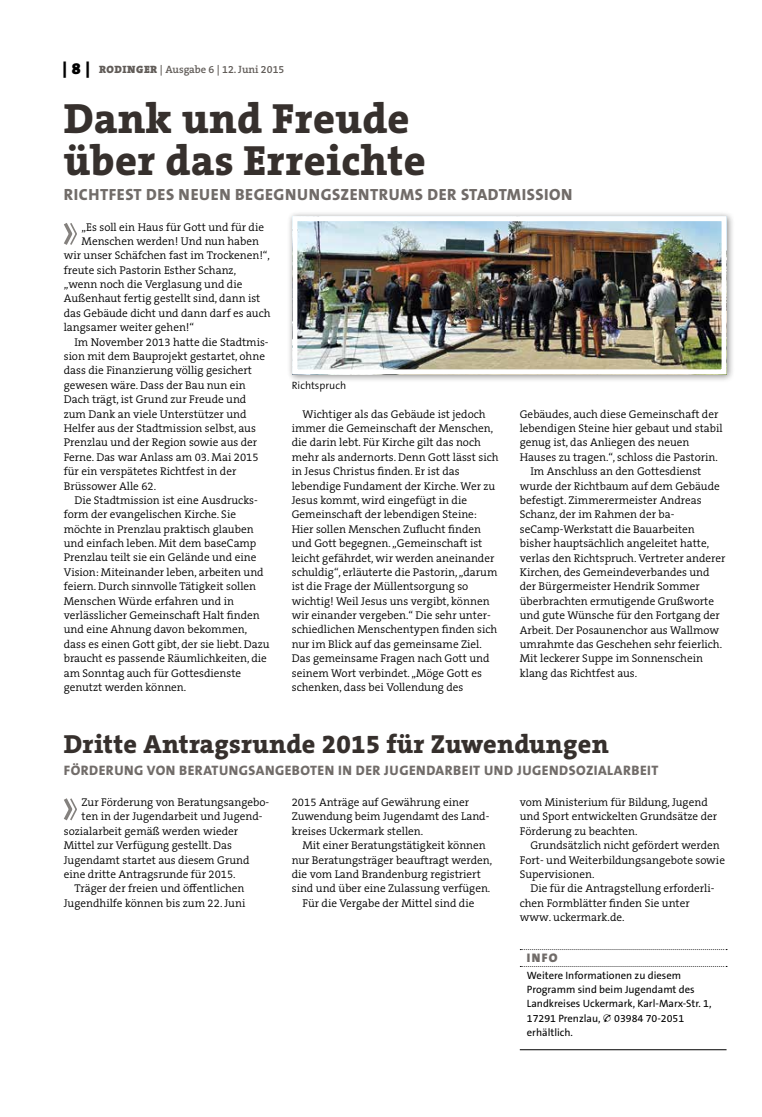
<style>
.page{position:relative;width:762px;height:1117px;background:#fff}
.page>*{position:absolute;margin:0;border:0;box-sizing:border-box;transform-origin:0 0}
.t1{font:800 42.5px/42.5px "The Serif B W8";letter-spacing:.01em;color:#36302d}
.t2{font:800 26.25px "The Serif B W8";letter-spacing:.01em;color:#36302d}
.t3{font:800 16.25px "The Sans B W8";letter-spacing:.035em;color:#716c69}
.t4{font:800 13.75px "The Sans B W8";letter-spacing:.035em;color:#716c69}
.t5{font:900 12.5px "The Sans B W9";color:#716c69}
.t6{font:300 11.25px/14.4px "The Serif B W4";color:#000}
.t7{font:10.62px/14.4px "The Sans B W5 Plain";color:#000}
.t8{font:600 10.62px "The Serif B W6";color:#615c58}
.t9{font:300 10.62px "The Sans B W4";color:#000}
.s1{font-family:"The Serif B W9";font-weight:900;font-size:16.25px;color:#000}
.s2{font-family:"The Serif B W9";font-weight:900}
</style>
<div class="page">
<div style="left:287px;top:210px;width:447px;height:172px;background:#000;opacity:.45"></div>
<img style="left:298px;top:222px;width:422px;height:146px">
<div style="left:292px;top:216px;width:434px;height:158px;border:5px solid #fff"></div>
<svg style="left:64px;top:223px;width:13px;height:22px"></svg>
<hr style="left:520px;top:1048px;width:206px;height:1px;background:#000">
<svg style="left:64px;top:798px;width:13px;height:23px"></svg>
<p class="t8" style="left:63px;top:63px;width:223px"><span class="s1">| 8 |</span> <span class="s2">RODINGER</span> | Ausgabe 6 | 12. Juni 2015</p>
<h1 class="t1" style="left:64px;top:96px;width:364px">Dank und Freude über das Erreichte</h1>
<h3 class="t3" style="left:64px;top:184px;width:510px">RICHTFEST DES NEUEN BEGEGNUNGSZENTRUMS DER STADTMISSION</h3>
<p class="t6" style="left:82px;top:219px;width:184px">„Es soll ein Haus für Gott und für die</p>
<p class="t6" style="left:82px;top:234px;width:179px">Menschen werden! Und nun haben</p>
<p class="t6" style="left:64px;top:248px;width:207px">wir unser Schäfchen fast im Trockenen!“,</p>
<p class="t6" style="left:64px;top:263px;width:174px">freute sich Pastorin Esther Schanz,</p>
<p class="t6" style="left:64px;top:277px;width:180px">„wenn noch die Verglasung und die</p>
<p class="t6" style="left:64px;top:291px;width:198px">Außenhaut fertig gestellt sind, dann ist</p>
<p class="t6" style="left:64px;top:306px;width:208px">das Gebäude dicht und dann darf es auch</p>
<p class="t6" style="left:64px;top:320px;width:132px">langsamer weiter gehen!“</p>
<p class="t6" style="left:74px;top:334px;width:196px">Im November 2013 hatte die Stadtmis-</p>
<p class="t6" style="left:64px;top:349px;width:203px">sion mit dem Bauprojekt gestartet, ohne</p>
<p class="t6" style="left:64px;top:363px;width:190px">dass die Finanzierung völlig gesichert</p>
<p class="t6" style="left:64px;top:378px;width:183px">gewesen wäre. Dass der Bau nun ein</p>
<p class="t6" style="left:64px;top:392px;width:184px">Dach trägt, ist Grund zur Freude und</p>
<p class="t6" style="left:64px;top:406px;width:184px">zum Dank an viele Unterstützer und</p>
<p class="t6" style="left:64px;top:421px;width:194px">Helfer aus der Stadtmission selbst, aus</p>
<p class="t6" style="left:64px;top:435px;width:195px">Prenzlau und der Region sowie aus der</p>
<p class="t6" style="left:64px;top:449px;width:196px">Ferne. Das war Anlass am 03. Mai 2015</p>
<p class="t6" style="left:64px;top:464px;width:174px">für ein verspätetes Richtfest in der</p>
<p class="t6" style="left:64px;top:478px;width:94px">Brüssower Alle 62.</p>
<p class="t6" style="left:74px;top:493px;width:185px">Die Stadtmission ist eine Ausdrucks-</p>
<p class="t6" style="left:64px;top:507px;width:174px">form der evangelischen Kirche. Sie</p>
<p class="t6" style="left:64px;top:521px;width:191px">möchte in Prenzlau praktisch glauben</p>
<p class="t6" style="left:64px;top:536px;width:194px">und einfach leben. Mit dem baseCamp</p>
<p class="t6" style="left:64px;top:550px;width:194px">Prenzlau teilt sie ein Gelände und eine</p>
<p class="t6" style="left:64px;top:564px;width:201px">Vision: Miteinander leben, arbeiten und</p>
<p class="t6" style="left:64px;top:579px;width:194px">feiern. Durch sinnvolle Tätigkeit sollen</p>
<p class="t6" style="left:64px;top:593px;width:172px">Menschen Würde erfahren und in</p>
<p class="t6" style="left:64px;top:608px;width:197px">verlässlicher Gemeinschaft Halt finden</p>
<p class="t6" style="left:64px;top:622px;width:185px">und eine Ahnung davon bekommen,</p>
<p class="t6" style="left:64px;top:636px;width:207px">dass es einen Gott gibt, der sie liebt. Dazu</p>
<p class="t6" style="left:64px;top:651px;width:205px">braucht es passende Räumlichkeiten, die</p>
<p class="t6" style="left:64px;top:665px;width:179px">am Sonntag auch für Gottesdienste</p>
<p class="t6" style="left:64px;top:679px;width:124px">genutzt werden können.</p>
<p class="t9" style="left:292px;top:378px;width:56px">Richtspruch</p>
<p class="t6" style="left:292px;top:406px;width:208px;text-indent:11px">Wichtiger als das Gebäude ist jedoch immer die Gemeinschaft der Menschen, die darin lebt. Für Kirche gilt das noch mehr als andernorts. Denn Gott lässt sich in Jesus Christus finden. Er ist das lebendige Fundament der Kirche. Wer zu Jesus kommt, wird eingefügt in die Gemeinschaft der lebendigen Steine:<br>Hier sollen Menschen Zuflucht finden und Gott begegnen. „Gemeinschaft ist leicht gefährdet, wir werden aneinander schuldig“, erläuterte die Pastorin, „darum ist die Frage der Müllentsorgung so wichtig! Weil Jesus uns vergibt, können wir einander vergeben.“ Die sehr unter&shy;schiedlichen Menschentypen finden sich nur im Blick auf das gemeinsame Ziel.<br>Das gemeinsame Fragen nach Gott und seinem Wort verbindet. „Möge Gott es schenken, dass bei Vollendung des</p>
<p class="t6" style="left:520px;top:406px;width:200px">Gebäudes, auch diese Gemeinschaft der</p>
<p class="t6" style="left:520px;top:421px;width:204px">lebendigen Steine hier gebaut und stabil</p>
<p class="t6" style="left:520px;top:435px;width:171px">genug ist, das Anliegen des neuen</p>
<p class="t6" style="left:520px;top:450px;width:200px">Hauses zu tragen.“, schloss die Pastorin.</p>
<p class="t6" style="left:530px;top:464px;width:172px">Im Anschluss an den Gottesdienst</p>
<p class="t6" style="left:520px;top:478px;width:201px">wurde der Richtbaum auf dem Gebäude</p>
<p class="t6" style="left:520px;top:493px;width:183px">befestigt. Zimmerermeister Andreas</p>
<p class="t6" style="left:520px;top:507px;width:156px">Schanz, der im Rahmen der ba-</p>
<p class="t6" style="left:520px;top:521px;width:176px">seCamp-Werkstatt die Bauarbeiten</p>
<p class="t6" style="left:520px;top:536px;width:191px">bisher hauptsächlich angeleitet hatte,</p>
<p class="t6" style="left:520px;top:550px;width:207px">verlas den Richtspruch. Vertreter anderer</p>
<p class="t6" style="left:520px;top:565px;width:191px">Kirchen, des Gemeindeverbandes und</p>
<p class="t6" style="left:520px;top:579px;width:182px">der Bürgermeister Hendrik Sommer</p>
<p class="t6" style="left:520px;top:593px;width:196px">überbrachten ermutigende Grußworte</p>
<p class="t6" style="left:520px;top:608px;width:201px">und gute Wünsche für den Fortgang der</p>
<p class="t6" style="left:520px;top:622px;width:201px">Arbeit. Der Posaunenchor aus Wallmow</p>
<p class="t6" style="left:520px;top:636px;width:204px">umrahmte das Geschehen sehr feierlich.</p>
<p class="t6" style="left:520px;top:651px;width:185px">Mit leckerer Suppe im Sonnenschein</p>
<p class="t6" style="left:520px;top:665px;width:119px">klang das Richtfest aus.</p>
<h2 class="t2" style="left:64px;top:726px;width:546px">Dritte Antragsrunde 2015 für Zuwendungen</h2>
<p class="t4" style="left:64px;top:761px;width:596px">FÖRDERUNG VON BERATUNGSANGEBOTEN IN DER JUGENDARBEIT UND JUGENDSOZIALARBEIT</p>
<p class="t6" style="left:82px;top:794px;width:189px">Zur Förderung von Beratungsangebo-</p>
<p class="t6" style="left:82px;top:809px;width:182px">ten in der Jugendarbeit und Jugend-</p>
<p class="t6" style="left:64px;top:823px;width:176px">sozialarbeit gemäß werden wieder</p>
<p class="t6" style="left:64px;top:838px;width:170px">Mittel zur Verfügung gestellt. Das</p>
<p class="t6" style="left:64px;top:852px;width:187px">Jugendamt startet aus diesem Grund</p>
<p class="t6" style="left:64px;top:866px;width:173px">eine dritte Antragsrunde für 2015.</p>
<p class="t6" style="left:74px;top:881px;width:172px">Träger der freien und öffentlichen</p>
<p class="t6" style="left:64px;top:895px;width:183px">Jugendhilfe können bis zum 22. Juni</p>
<p class="t6" style="left:520px;top:794px;width:199px">vom Ministerium für Bildung, Jugend und Sport entwickelten Grundsätze der<br>Förderung zu beachten.</p>
<p class="t6" style="left:520px;top:838px;width:207px;text-indent:11px">Grundsätzlich nicht gefördert werden<br>Fort- und Weiterbildungsangebote sowie<br>Supervisionen.</p>
<p class="t6" style="left:520px;top:881px;width:196px;text-indent:11px">Die für die Antragstellung erforderli&shy;chen Formblätter finden Sie unter www. uckermark.de.</p>
<p class="t5" style="left:527px;top:949px;width:32px">INFO</p>
<p class="t7" style="left:527px;top:967px;width:186px">Weitere Informationen zu diesem<br>Programm sind beim Jugendamt des<br>Landkreises Uckermark, Karl-Marx-Str. 1,<br>17291 Prenzlau,</p>
<p class="t6" style="left:292px;top:794px;width:199px">2015 Anträge auf Gewährung einer<br>Zuwendung beim Jugendamt des Land&shy;kreises Uckermark stellen.</p>
<p class="t6" style="left:302px;top:838px;width:185px">Mit einer Beratungstätigkeit können</p>
<p class="t6" style="left:292px;top:852px;width:202px">nur Beratungsträger beauftragt werden,</p>
<p class="t6" style="left:292px;top:866px;width:191px">die vom Land Brandenburg registriert</p>
<p class="t6" style="left:292px;top:881px;width:200px">sind und über eine Zulassung verfügen.</p>
<p class="t6" style="left:302px;top:895px;width:173px">Für die Vergabe der Mittel sind die</p>
<p class="t7" style="left:614px;top:1010px;width:72px">03984 70-2051</p>
<p class="t7" style="left:527px;top:1025px;width:48px">erhältlich.</p>
</div>
